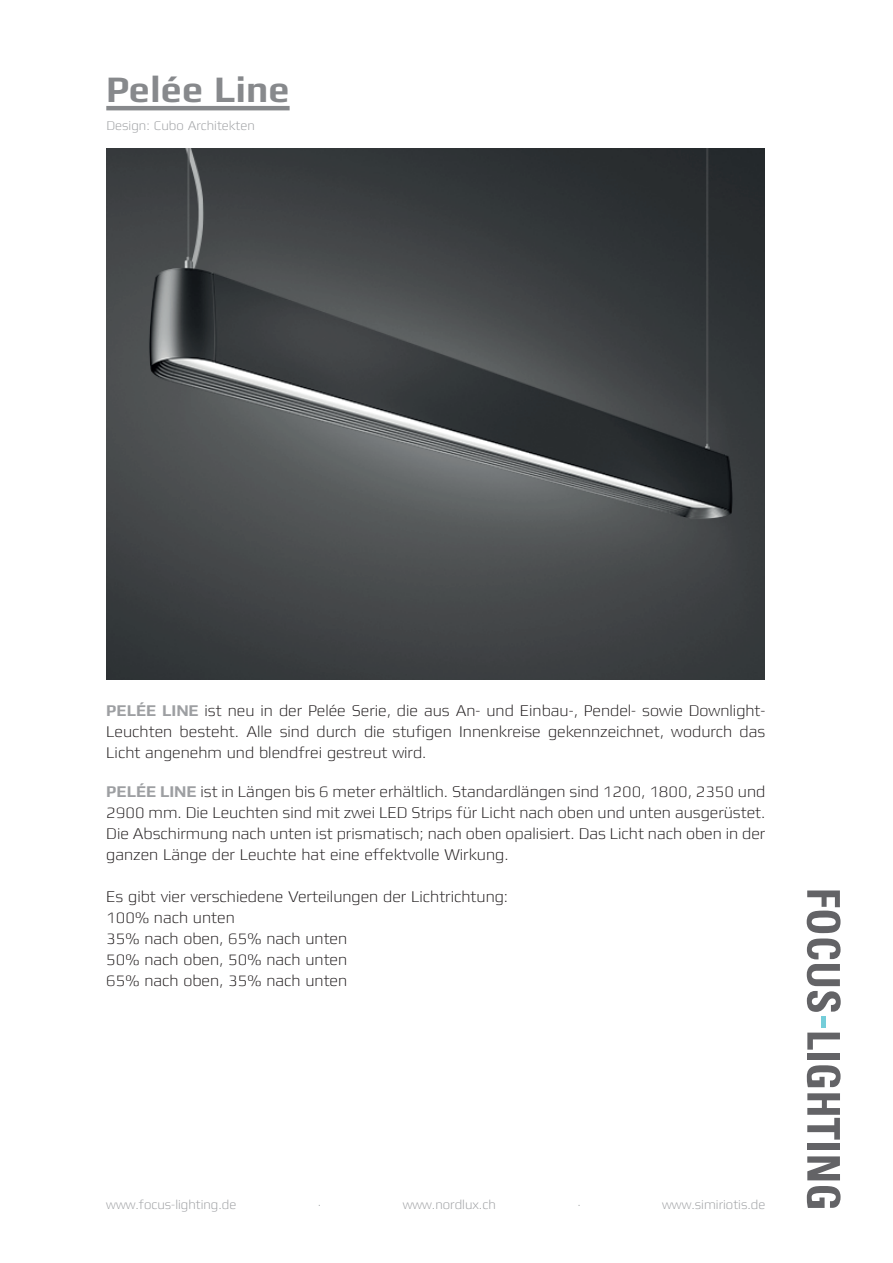
<style>
.page{position:relative;width:893px;height:1263px;background:#fff}
.page>*{position:absolute;margin:0;border:0;box-sizing:border-box;transform-origin:0 0}
.t1{font:700 37.5px "Mdd";color:#87898c}
.t2{font:300 16.5px/21px "Mdd";color:#231f20;text-align:justify}
.t3{font:300 13.5px "Mdd";color:#9d9fa2}
.s1{font-weight:700;color:#9d9fa2}
</style>
<div class="page">
<svg style="left:807px;top:890px;width:34px;height:122px"></svg>
<svg style="left:807px;top:1032px;width:33px;height:18px"></svg>
<div style="left:807px;top:1053px;width:33px;height:7px;background:#636366"></div>
<svg style="left:807px;top:1065px;width:33px;height:22px"></svg>
<svg style="left:807px;top:1093px;width:33px;height:46px"></svg>
<div style="left:807px;top:1143px;width:33px;height:7px;background:#636366"></div>
<svg style="left:807px;top:1156px;width:33px;height:24px"></svg>
<svg style="left:807px;top:1186px;width:33px;height:22px"></svg>
<div style="left:821px;top:1016px;width:5px;height:11px;background:#74cdd9"></div>
<hr style="left:106px;top:106px;width:184px;height:4px;background:#87898c">
<img style="left:106px;top:149px;width:659px;height:531px">
<h1 class="t1" style="left:106px;top:69px;width:185px">Pelée Line</h1>
<p class="t3" style="left:106px;top:119px;width:150px">Design: Cubo Architekten</p>
<p class="t2" style="left:106px;top:700px;width:661px"><span class="s1">PELÉE LINE</span> ist neu in der Pelée Serie, die aus An- und Einbau-, Pendel- sowie Downlight-Leuchten besteht. Alle sind durch die stufigen Innenkreise gekennzeichnet, wodurch das Licht angenehm und blendfrei gestreut wird.</p>
<p class="t2" style="left:106px;top:781px;width:661px"><span class="s1">PELÉE LINE</span> ist in Längen bis 6 meter erhältlich. Standardlängen sind 1200, 1800, 2350 und 2900 mm. Die Leuchten sind mit zwei LED Strips für Licht nach oben und unten ausgerüstet.<br>Die Abschirmung nach unten ist prismatisch; nach oben opalisiert. Das Licht nach oben in der ganzen Länge der Leuchte hat eine effektvolle Wirkung.</p>
<p class="t2" style="left:106px;top:886px;width:403px;text-align:left">Es gibt vier verschiedene Verteilungen der Lichtrichtung:<br>100% nach unten<br>35% nach oben, 65% nach unten<br>50% nach oben, 50% nach unten<br>65% nach oben, 35% nach unten</p>
<p class="t3" style="left:106px;top:1197px;width:132px">www.focus-lighting.de</p>
<p class="t3" style="left:318px;top:1197px;width:5px">·</p>
<p class="t3" style="left:403px;top:1197px;width:95px">www.nordlux.ch</p>
<p class="t3" style="left:577px;top:1197px;width:5px">·</p>
<p class="t3" style="left:662px;top:1197px;width:105px">www.simiriotis.de</p>
</div>
